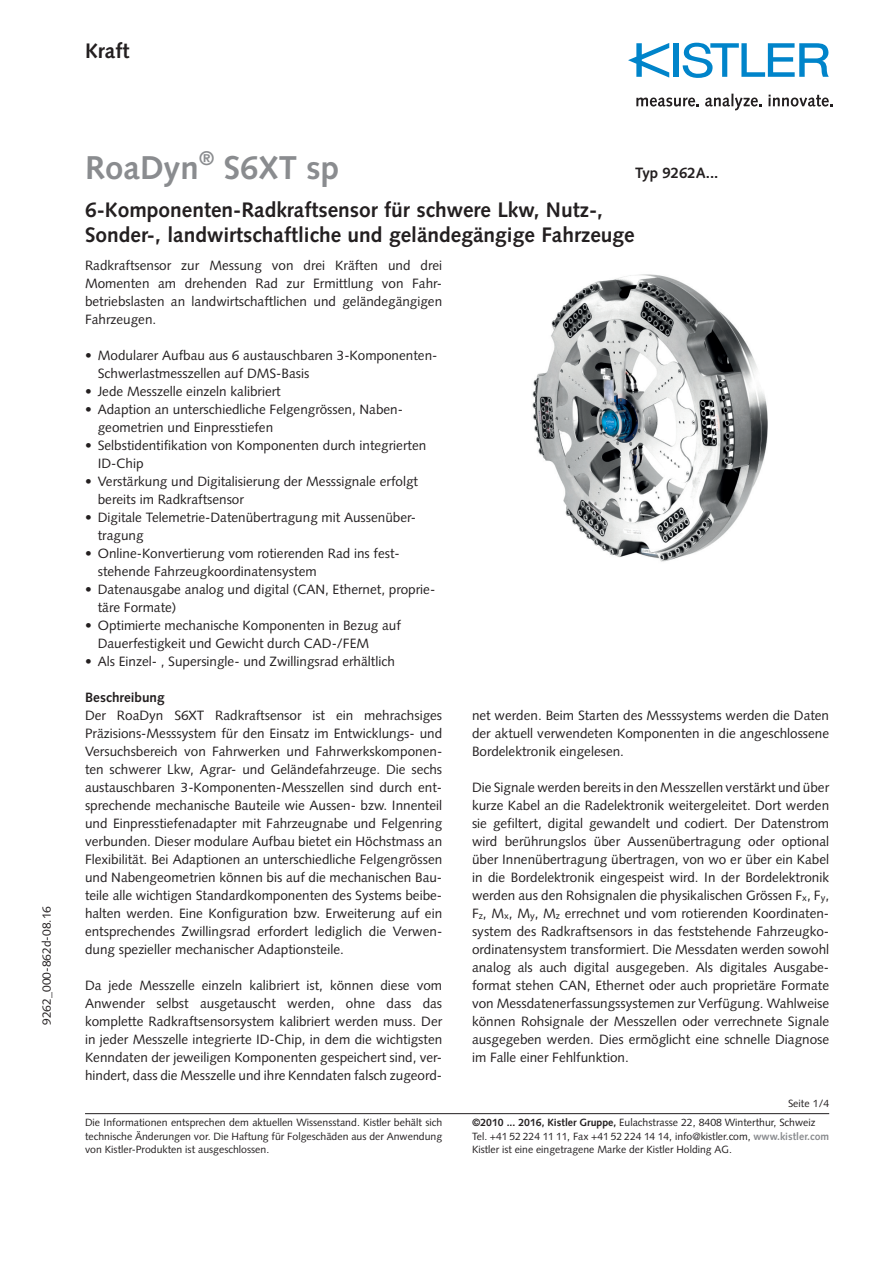
<style>
.page{position:relative;width:893px;height:1263px;background:#fff}
.page>*{position:absolute;margin:0;border:0;box-sizing:border-box;transform-origin:0 0}
.t1{font:700 33px "Syntax LT Std";color:#8a8c8f}
.t2{font:700 21px/25.5px "Syntax LT Std";color:#231f20}
.t3{font:700 15px "Syntax LT Std";color:#231f20}
.t4{font:13.5px/18px "Syntax LT Std";color:#231f20}
.t5{font:700 13.5px "Syntax LT Std";color:#231f20}
.t6{font:12px "Syntax LT Std";color:#231f20}
.t7{font:10.5px/13.5px "Syntax LT Std";color:#231f20}
.s1{font-weight:700}
.s2{font-weight:700;color:#8a8c8f}
</style>
<div class="page">
<hr style="left:85px;top:1113px;width:744px;height:1px;background:#231f20">
<div style="left:673px;top:43px;width:6px;height:34px;background:#0084ca"></div>
<svg style="left:683px;top:43px;width:146px;height:35px"></svg>
<svg style="left:628px;top:43px;width:41px;height:35px"></svg>
<svg style="left:636px;top:98px;width:63px;height:9px"></svg>
<svg style="left:705px;top:94px;width:57px;height:16px"></svg>
<svg style="left:768px;top:95px;width:65px;height:12px"></svg>
<img style="left:532px;top:274px;width:236px;height:288px">
<h2 class="t2" style="left:85px;top:38px;width:46px">Kraft</h2>
<p class="t6" style="left:39px;top:1025px;width:120px;rotate:-90deg">9262_000-862d-08.16</p>
<h1 class="t1" style="left:85px;top:149px;width:256px">RoaDyn<sup>®</sup> S6XT sp</h1>
<h2 class="t2" style="left:85px;top:197px;width:551px">6-Komponenten-Radkraftsensor für schwere Lkw, Nutz-,<br>Sonder-, landwirtschaftliche und geländegängige Fahrzeuge</h2>
<p class="t3" style="left:635px;top:164px;width:85px">Typ 9262A...</p>
<p class="t4" style="left:85px;top:256px;width:359px">Radkraftsensor zur Messung von drei Kräften und drei Momenten am drehenden Rad zur Ermittlung von Fahr&shy;betriebslasten an landwirtschaftlichen und geländegängigen Fahrzeugen.</p>
<p class="t4" style="left:98px;top:346px;width:341px;text-indent:-13px">• Modularer Aufbau aus 6 austauschbaren 3-Komponenten-<br>Schwerlastmesszellen auf DMS-Basis</p>
<p class="t4" style="left:85px;top:382px;width:197px">• Jede Messzelle einzeln kalibriert</p>
<p class="t4" style="left:98px;top:400px;width:305px;text-indent:-13px">• Adaption an unterschiedliche Felgengrössen, Naben&shy;geometrien und Einpresstiefen</p>
<p class="t4" style="left:98px;top:436px;width:330px;text-indent:-13px">• Selbstidentifikation von Komponenten durch integrierten<br>ID-Chip</p>
<p class="t4" style="left:98px;top:472px;width:322px;text-indent:-13px">• Verstärkung und Digitalisierung der Messsignale erfolgt bereits im Radkraftsensor</p>
<p class="t4" style="left:98px;top:508px;width:318px;text-indent:-13px">• Digitale Telemetrie-Datenübertragung mit Aussenüber&shy;tragung</p>
<p class="t4" style="left:98px;top:544px;width:302px;text-indent:-13px">• Online-Konvertierung vom rotierenden Rad ins fest&shy;stehende Fahrzeugkoordinatensystem</p>
<p class="t4" style="left:98px;top:580px;width:339px;text-indent:-13px">• Datenausgabe analog und digital (CAN, Ethernet, proprie&shy;täre Formate)</p>
<p class="t4" style="left:98px;top:616px;width:305px;text-indent:-13px">• Optimierte mechanische Komponenten in Bezug auf<br>Dauerfestigkeit und Gewicht durch CAD-/FEM</p>
<p class="t4" style="left:85px;top:652px;width:311px">• Als Einzel- , Supersingle- und Zwillingsrad erhältlich</p>
<p class="t5" style="left:85px;top:690px;width:81px">Beschreibung</p>
<p class="t4" style="left:85px;top:706px;width:359px;text-align:justify">Der RoaDyn S6XT Radkraftsensor ist ein mehrachsiges Präzisions-Messsystem für den Einsatz im Entwicklungs- und Versuchsbereich von Fahrwerken und Fahrwerkskomponen&shy;ten schwerer Lkw, Agrar- und Geländefahrzeuge. Die sechs austauschbaren 3-Komponenten-Messzellen sind durch ent&shy;sprechende mechanische Bauteile wie Aussen- bzw. Innenteil und Einpresstiefenadapter mit Fahrzeugnabe und Felgenring verbunden. Dieser modulare Aufbau bietet ein Höchstmass an Flexibilität. Bei Adaptionen an unterschiedliche Felgengrössen und Nabengeometrien können bis auf die mechanischen Bau&shy;teile alle wichtigen Standardkomponenten des Systems beibe&shy;halten werden. Eine Konfiguration bzw. Erweiterung auf ein entsprechendes Zwillingsrad erfordert lediglich die Verwen&shy;dung spezieller mechanischer Adaptionsteile.</p>
<p class="t4" style="left:85px;top:976px;width:359px;text-align:justify">Da jede Messzelle einzeln kalibriert ist, können diese vom Anwender selbst ausgetauscht werden, ohne dass das komplette Radkraftsensorsystem kalibriert werden muss. Der in jeder Messzelle integrierte ID-Chip, in dem die wichtigsten Kenndaten der jeweiligen Komponenten gespeichert sind, ver&shy;hindert, dass die Messzelle und ihre Kenndaten falsch zugeord-</p>
<p class="t7" style="left:85px;top:1116px;width:359px;text-align:justify">Die Informationen entsprechen dem aktuellen Wissensstand. Kistler behält sich technische Änderungen vor. Die Haftung für Folgeschäden aus der Anwendung von Kistler-Produkten ist ausgeschlossen.</p>
<p class="t4" style="left:472px;top:706px;width:359px;text-align:justify">net werden. Beim Starten des Messsystems werden die Daten der aktuell verwendeten Komponenten in die angeschlossene Bordelektronik eingelesen.</p>
<p class="t4" style="left:472px;top:778px;width:359px">Die Signale werden bereits in den Messzellen verstärkt und über kurze Kabel an die Radelektronik weitergeleitet. Dort werden sie gefiltert, digital gewandelt und codiert. Der Datenstrom wird berührungslos über Aussenübertragung oder optional über Innenübertragung übertragen, von wo er über ein Kabel in die Bordelektronik eingespeist wird. In der Bordelektronik werden aus den Rohsignalen die physikalischen Grössen F<sub>x</sub>, F<sub>y</sub>, F<sub>z</sub>, M<sub>x</sub>, M<sub>y</sub>, M<sub>z</sub> errechnet und vom rotierenden Koordinaten&shy;system des Radkraftsensors in das feststehende Fahrzeugko&shy;ordinatensystem transformiert. Die Messdaten werden sowohl analog als auch digital ausgegeben. Als digitales Ausgabe&shy;format stehen CAN, Ethernet oder auch proprietäre Formate von Messdatenerfassungssystemen zur Verfügung. Wahlweise können Rohsignale der Messzellen oder verrechnete Signale ausgegeben werden. Dies ermöglicht eine schnelle Diagnose im Falle einer Fehlfunktion.</p>
<p class="t7" style="left:788px;top:1097px;width:43px">Seite 1/4</p>
<p class="t7" style="left:472px;top:1116px;width:359px"><span class="s1">©2010 ... 2016, Kistler Gruppe,</span> Eulachstrasse 22, 8408 Winterthur, Schweiz<br>Tel. +41 52 224 11 11, Fax +41 52 224 14 14, info@kistler.com, <span class="s2">www.kistler.com<br></span>Kistler ist eine eingetragene Marke der Kistler Holding AG.</p>
</div>
